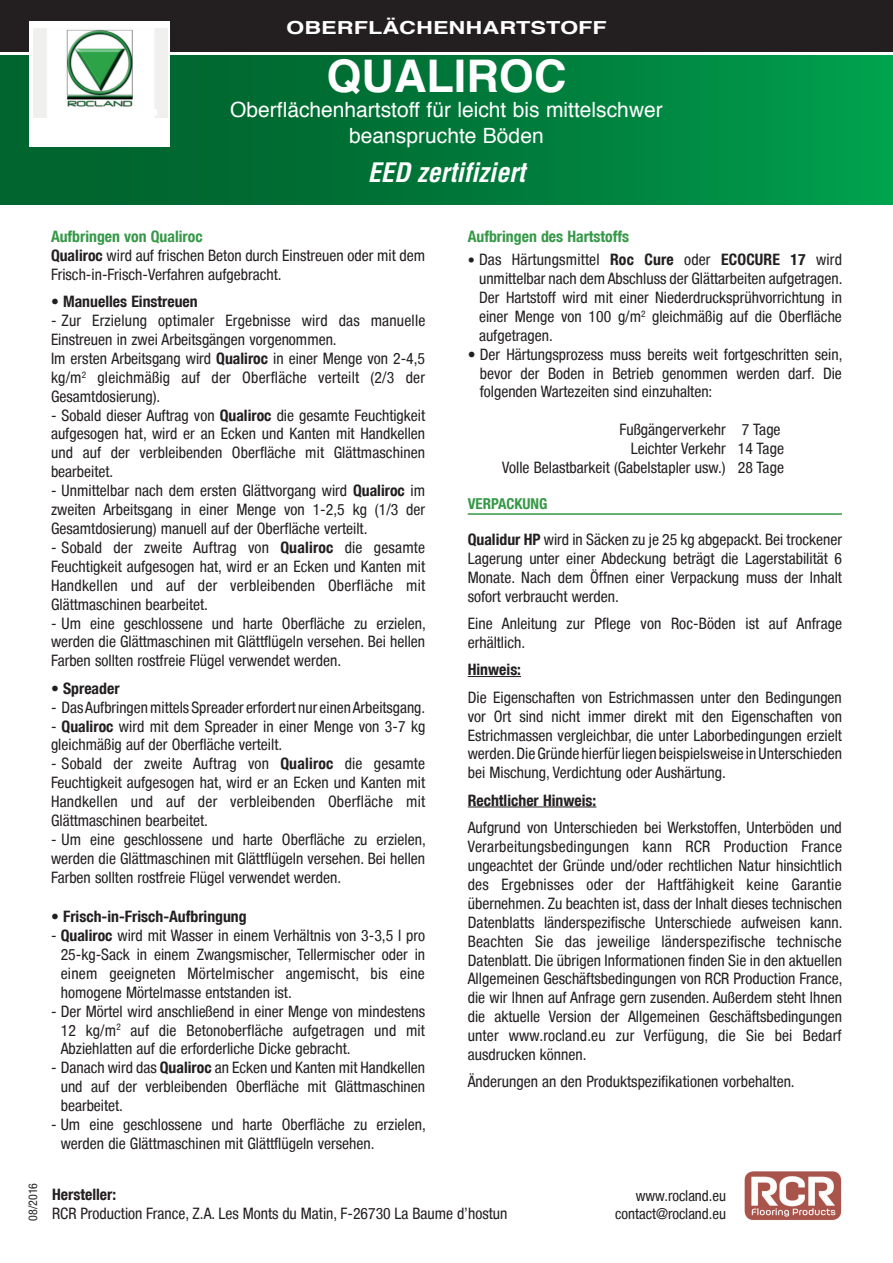
<style>
.page{position:relative;width:893px;height:1263px;background:#fff}
.page>*{position:absolute;margin:0;border:0;box-sizing:border-box;transform-origin:0 0}
.t1{font:700 45px "Helvetica";color:#fff}
.t2{font:italic 700 condensed 26.25px "Helvetica";color:#fff}
.t3{font:21px/25.2px "Helvetica";color:#fff;text-align:center}
.t4{font:700 18px "Helvetica";color:#fff;scale:1.3 1}
.t5{font:condensed 15.75px/18.9px "Helvetica Neue Condensed";color:#231f20;text-align:justify}
.t6{font:700 condensed 15.75px "Helvetica Neue Condensed";color:#231f20}
.t7{font:700 condensed 15.75px "Helvetica Neue Condensed";color:#359847}
.t8{font:condensed 15px "Helvetica Neue Condensed";color:#231f20}
.t9{font:700 condensed 15px "Helvetica Neue Condensed";color:#359847}
.t10{font:condensed 12px "Helvetica Neue Condensed";color:#231f20}
.s1{font-weight:700;color:#359847}
.s2{font-weight:700}
.s3{font-family:"Meta";font-stretch:normal;font-size:14.25px}
</style>
<div class="page">
<hr style="left:468px;top:513px;width:374px;height:2px;background:#359847">
<hr style="left:468px;top:676px;width:53px;height:1px;background:#231f20">
<hr style="left:468px;top:806px;width:128px;height:1px;background:#231f20">
<div style="left:0;top:55px;width:893px;height:149px;background:linear-gradient(to right,#005b29,#009a4b)"></div>
<div style="left:0;top:0;width:893px;height:51px;background:#231f20"></div>
<div style="left:30px;top:21px;width:140px;height:126px;background:#fff"></div>
<img style="left:34px;top:28px;width:134px;height:90px">
<img style="left:745px;top:1172px;width:96px;height:48px">
<p class="t4" style="left:286px;top:14px;width:248px">OBERFLÄCHENHARTSTOFF</p>
<h1 class="t1" style="left:326px;top:40px;width:241px">QUALIROC</h1>
<h3 class="t3" style="left:230px;top:98px;width:434px">Oberflächenhartstoff für leicht bis mittelschwer beanspruchte Böden</h3>
<h2 class="t2" style="left:368px;top:156px;width:159px">EED zertifiziert</h2>
<p class="t10" style="left:26px;top:1221px;width:39px;rotate:-90deg">08/2016</p>
<p class="t5" style="left:51px;top:227px;width:376px;text-align:left"><span class="s1">Aufbringen von Qualiroc<br></span><span class="s2">Qualiroc</span> wird auf frischen Beton durch Einstreuen oder mit dem<br>Frisch-in-Frisch-Verfahren aufgebracht.</p>
<p class="t6" style="left:51px;top:292px;width:148px">• Manuelles Einstreuen</p>
<p class="t5" style="left:51px;top:311px;width:376px;text-align:left">- Zur Erzielung optimaler Ergebnisse wird das manuelle Einstreuen in zwei Arbeitsgängen vorgenommen.<br>Im ersten Arbeitsgang wird <span class="s2">Qualiroc</span> in einer Menge von 2-4,5 kg/m<sup>2</sup> gleichmäßig auf der Oberfläche verteilt (2/3 der Gesamtdosierung).</p>
<p class="t5" style="left:51px;top:405px;width:376px">- Sobald dieser Auftrag von <span class="s2">Qualiroc</span> die gesamte Feuchtigkeit aufgesogen hat, wird er an Ecken und Kanten mit Handkellen und auf der verbleibenden Oberfläche mit Glättmaschinen bearbeitet.</p>
<p class="t5" style="left:51px;top:481px;width:376px">- Unmittelbar nach dem ersten Glättvorgang wird <span class="s2">Qualiroc</span> im zweiten Arbeitsgang in einer Menge von 1-2,5 kg (1/3 der Gesamtdosierung) manuell auf der Oberfläche verteilt.</p>
<p class="t5" style="left:51px;top:538px;width:376px">- Sobald der zweite Auftrag von <span class="s2">Qualiroc</span> die gesamte Feuchtigkeit aufgesogen hat, wird er an Ecken und Kanten mit Handkellen und auf der verbleibenden Oberfläche mit Glättmaschinen bearbeitet.</p>
<p class="t5" style="left:51px;top:613px;width:376px">- Um eine geschlossene und harte Oberfläche zu erzielen, werden die Glättmaschinen mit Glättflügeln versehen. Bei hellen Farben sollten rostfreie Flügel verwendet werden.</p>
<p class="t6" style="left:51px;top:678px;width:70px">• Spreader</p>
<p class="t5" style="left:51px;top:697px;width:376px">- Das Aufbringen mittels Spreader erfordert nur einen Arbeitsgang.</p>
<p class="t5" style="left:51px;top:716px;width:376px">- <span class="s2">Qualiroc</span> wird mit dem Spreader in einer Menge von 3-7 kg gleichmäßig auf der Oberfläche verteilt.</p>
<p class="t5" style="left:51px;top:754px;width:376px">- Sobald der zweite Auftrag von <span class="s2">Qualiroc</span> die gesamte Feuchtigkeit aufgesogen hat, wird er an Ecken und Kanten mit Handkellen und auf der verbleibenden Oberfläche mit Glättmaschinen bearbeitet.</p>
<p class="t5" style="left:51px;top:830px;width:376px">- Um eine geschlossene und harte Oberfläche zu erzielen, werden die Glättmaschinen mit Glättflügeln versehen. Bei hellen Farben sollten rostfreie Flügel verwendet werden.</p>
<p class="t6" style="left:51px;top:907px;width:197px">• Frisch-in-Frisch-Aufbringung</p>
<p class="t5" style="left:61px;top:926px;width:366px;text-indent:-10px">- <span class="s2">Qualiroc</span> wird mit Wasser in einem Verhältnis von 3-3,5 l pro 25-kg-Sack in einem Zwangsmischer, Tellermischer oder in einem geeigneten Mörtelmischer angemischt, bis eine homogene Mörtelmasse entstanden ist.</p>
<p class="t5" style="left:61px;top:1001px;width:366px;text-indent:-10px">- Der Mörtel wird anschließend in einer Menge von mindestens 12 kg/m<sup>2</sup> auf die Betonoberfläche aufgetragen und mit Abziehlatten auf die erforderliche Dicke gebracht.</p>
<p class="t5" style="left:61px;top:1058px;width:366px;text-indent:-10px">- Danach wird das <span class="s2">Qualiroc</span> an Ecken und Kanten mit Handkellen und auf der verbleibenden Oberfläche mit Glättmaschinen bearbeitet.</p>
<p class="t5" style="left:61px;top:1115px;width:367px;text-indent:-10px">- Um eine geschlossene und harte Oberfläche zu erzielen, werden die Glättmaschinen mit Glättflügeln versehen.</p>
<p class="t7" style="left:468px;top:227px;width:163px">Aufbringen des Hartstoffs</p>
<p class="t5" style="left:479px;top:250px;width:365px;text-indent:-11px"><span class="s3">•</span> Das Härtungsmittel <span class="s2">Roc Cure</span> oder <span class="s2">ECOCURE 17</span> wird unmittelbar nach dem Abschluss der Glättarbeiten aufgetragen.<br>Der Hartstoff wird mit einer Niederdrucksprühvorrichtung in einer Menge von 100 g/m<sup>2</sup> gleichmäßig auf die Oberfläche aufgetragen.</p>
<p class="t5" style="left:480px;top:344px;width:364px;text-indent:-12px">• Der Härtungsprozess muss bereits weit fortgeschritten sein, bevor der Boden in Betrieb genommen werden darf. Die folgenden Wartezeiten sind einzuhalten:</p>
<p class="t5" style="left:502px;top:420px;width:283px;text-align:right">Fußgängerverkehr 7 Tage<br>Leichter Verkehr 14 Tage<br>Volle Belastbarkeit (Gabelstapler usw.) 28 Tage</p>
<p class="t9" style="left:468px;top:495px;width:81px">VERPACKUNG</p>
<p class="t5" style="left:468px;top:530px;width:376px"><span class="s2">Qualidur HP</span> wird in Säcken zu je 25 kg abgepackt. Bei trockener Lagerung unter einer Abdeckung beträgt die Lagerstabilität 6<br>Monate. Nach dem Öffnen einer Verpackung muss der Inhalt sofort verbraucht werden.</p>
<p class="t5" style="left:468px;top:614px;width:376px">Eine Anleitung zur Pflege von Roc-Böden ist auf Anfrage erhältlich.</p>
<p class="t6" style="left:468px;top:660px;width:55px">Hinweis:</p>
<p class="t5" style="left:468px;top:688px;width:376px">Die Eigenschaften von Estrichmassen unter den Bedingungen vor Ort sind nicht immer direkt mit den Eigenschaften von Estrichmassen vergleichbar, die unter Laborbedingungen erzielt werden. Die Gründe hierfür liegen beispielsweise in Unterschieden bei Mischung, Verdichtung oder Aushärtung.</p>
<p class="t6" style="left:468px;top:791px;width:130px">Rechtlicher Hinweis:</p>
<p class="t5" style="left:468px;top:818px;width:376px">Aufgrund von Unterschieden bei Werkstoffen, Unterböden und Verarbeitungsbedingungen kann RCR Production France ungeachtet der Gründe und/oder rechtlichen Natur hinsichtlich des Ergebnisses oder der Haftfähigkeit keine Garantie übernehmen. Zu beachten ist, dass der Inhalt dieses technischen Datenblatts länderspezifische Unterschiede aufweisen kann.<br>Beachten Sie das jeweilige länderspezifische technische Datenblatt. Die übrigen Informationen finden Sie in den aktuellen Allgemeinen Geschäftsbedingungen von RCR Production France, die wir Ihnen auf Anfrage gern zusenden. Außerdem steht Ihnen die aktuelle Version der Allgemeinen Geschäftsbedingungen unter www.rocland.eu zur Verfügung, die Sie bei Bedarf ausdrucken können.</p>
<p class="t5" style="left:468px;top:1072px;width:328px">Änderungen an den Produktspezifikationen vorbehalten.</p>
<p class="t6" style="left:52px;top:1185px;width:66px">Hersteller:</p>
<p class="t5" style="left:52px;top:1204px;width:457px">RCR Production France, Z.A. Les Monts du Matin, F-26730 La Baume d’hostun</p>
<p class="t8" style="left:636px;top:1187px;width:92px">www.rocland.eu</p>
<p class="t8" style="left:615px;top:1205px;width:112px">contact@rocland.eu</p>
</div>
